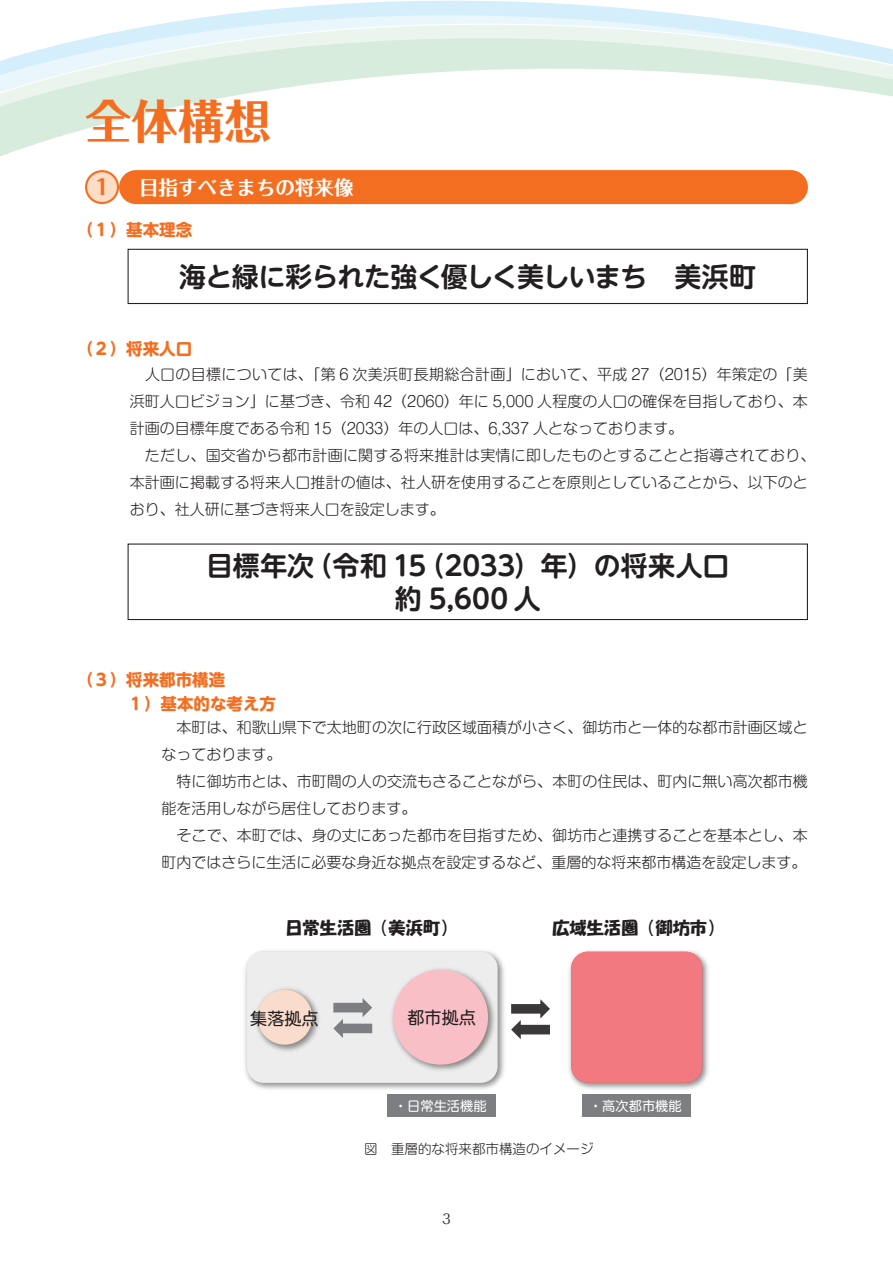
<style>
.page{position:relative;width:893px;height:1263px;background:#fff}
.page>*{position:absolute;margin:0;border:0;box-sizing:border-box;transform-origin:0 0}
.t1{font:700 46.5px "Folk Pro";color:#f36e21}
.t2{font:700 27px/33px "UD Shin M Go Pro De";letter-spacing:-.015em;color:#231f20;text-align:center}
.t3{font:700 27px "UD Shin M Go Pro De";letter-spacing:-.035em;color:#231f20}
.t4{font:700 21px "Folk Pro";color:#f36e21}
.t5{font:700 19.5px "Folk Pro";color:#fff}
.t6{font:17.25px "HGS Soei Kakupoptai";color:#231f20}
.t7{font:17.25px "HG Maru Gothic MPRO";color:#231f20}
.t8{font:800 17.1px "Harucraft Std";color:#231f20}
.t9{font:17.1px "UD Shin M Go Pro";color:#231f20}
.t10{font:700 16.5px/24px "UD Shin M Go Pro";color:#f36e21}
.t11{font:300 15px/27px "Shin M Go Pro";color:#231f20}
.t12{font:300 13.5px "Shin M Go Pro";color:#231f20}
.t13{font:13.5px "Folk Pro";color:#231f20}
.t14{font:13.35px "HG Maru Gothic MPRO";color:#fff}
.t15{font:13.2px "UD Shin M Go Pro";color:#fff}
</style>
<div class="page">
<svg style="left:0;top:128px;width:88px;height:29px"></svg>
<svg style="left:0;top:0;width:893px;height:128px"></svg>
<div style="left:119px;top:170px;width:689px;height:34px;background:#f36e21;border-radius:17px"></div>
<div style="left:86px;top:171px;width:32px;height:32px;background:#fdddc6;border-radius:50%"></div>
<div style="left:85px;top:170px;width:34px;height:34px;border:2px solid #f36e21;border-radius:50%"></div>
<div style="left:128px;top:249px;width:680px;height:55px;border:1px solid #231f20"></div>
<div style="left:128px;top:543px;width:680px;height:77px;border:1px solid #231f20"></div>
<img style="left:244px;top:950px;width:261px;height:139px">
<div style="left:247px;top:952px;width:251px;height:131px;background:#ededed;border-radius:17px"></div>
<img style="left:568px;top:950px;width:141px;height:139px">
<div style="left:571px;top:952px;width:131px;height:131px;background:#f2797f;border-radius:17px"></div>
<img style="left:256px;top:988px;width:63px;height:63px">
<div style="left:257px;top:990px;width:55px;height:55px;background:#f9dccc;border-radius:50%"></div>
<svg style="left:333px;top:998px;width:39px;height:40px"></svg>
<svg style="left:511px;top:999px;width:39px;height:40px"></svg>
<div style="left:582px;top:1094px;width:109px;height:22px;background:#7d7e82"></div>
<div style="left:387px;top:1094px;width:109px;height:22px;background:#7d7e82"></div>
<img style="left:392px;top:964px;width:106px;height:111px">
<div style="left:393px;top:970px;width:95px;height:95px;background:#f9bfc6;border-radius:50%"></div>
<h1 class="t1" style="left:85px;top:81px;width:187px">全体構想</h1>
<h3 class="t4" style="left:95px;top:169px;width:16px">1</h3>
<h3 class="t5" style="left:139px;top:170px;width:216px">目指すべきまちの将来像</h3>
<p class="t10" style="left:77px;top:217px;width:117px">（１）基本理念</p>
<h2 class="t3" style="left:179px;top:254px;width:578px">海と緑に彩られた強く優しく美しいまち　美浜町</h2>
<p class="t10" style="left:77px;top:336px;width:117px">（２）将来人口</p>
<p class="t11" style="left:130px;top:359px;width:687px">　人口の目標については、「第 6 次美浜町長期総合計画」において、平成 27（2015）年策定の「美浜町人口ビジョン」に基づき、令和 42（2060）年に 5,000 人程度の人口の確保を目指しており、本計画の目標年度である令和 15（2033）年の人口は、6,337 人となっております。<br>　ただし、国交省から都市計画に関する将来推計は実情に即したものとすることと指導されており、本計画に掲載する将来人口推計の値は、社人研を使用することを原則としていることから、以下のとおり、社人研に基づき将来人口を設定します。</p>
<h2 class="t2" style="left:206px;top:547px;width:525px">目標年次（令和 15（2033）年）の将来人口約 5,600 人</h2>
<p class="t10" style="left:128px;top:667px;width:150px;text-indent:-51px">（３）将来都市構造<br>１）基本的な考え方</p>
<p class="t11" style="left:162px;top:712px;width:648px">　本町は、和歌山県下で太地町の次に行政区域面積が小さく、御坊市と一体的な都市計画区域となっております。<br>　特に御坊市とは、市町間の人の交流もさることながら、本町の住民は、町内に無い高次都市機能を活用しながら居住しております。<br>　そこで、本町では、身の丈にあった都市を目指すため、御坊市と連携することを基本とし、本町内ではさらに生活に必要な身近な拠点を設定するなど、重層的な将来都市構造を設定します。</p>
<p class="t6" style="left:285px;top:919px;width:174px">日常生活圏（美浜町）</p>
<p class="t8" style="left:287px;top:919px;width:172px">日常生活圏（美浜町）</p>
<p class="t7" style="left:248px;top:1006px;width:70px">集落拠点</p>
<p class="t7" style="left:407px;top:1005px;width:70px">都市拠点</p>
<p class="t9" style="left:408px;top:1003px;width:70px">都市拠点</p>
<p class="t9" style="left:250px;top:1004px;width:70px">集落拠点</p>
<p class="t6" style="left:552px;top:919px;width:174px">広域生活圏（御坊市）</p>
<p class="t8" style="left:551px;top:919px;width:172px">広域生活圏（御坊市）</p>
<p class="t14" style="left:393px;top:1097px;width:95px">・日常生活機能</p>
<p class="t14" style="left:590px;top:1097px;width:95px">・高次都市機能</p>
<p class="t15" style="left:394px;top:1095px;width:94px">・日常生活機能</p>
<p class="t15" style="left:589px;top:1095px;width:94px">・高次都市機能</p>
<p class="t12" style="left:364px;top:1138px;width:231px">図　重層的な将来都市構造のイメージ</p>
<p class="t13" style="left:442px;top:1207px;width:10px">3</p>
</div>
